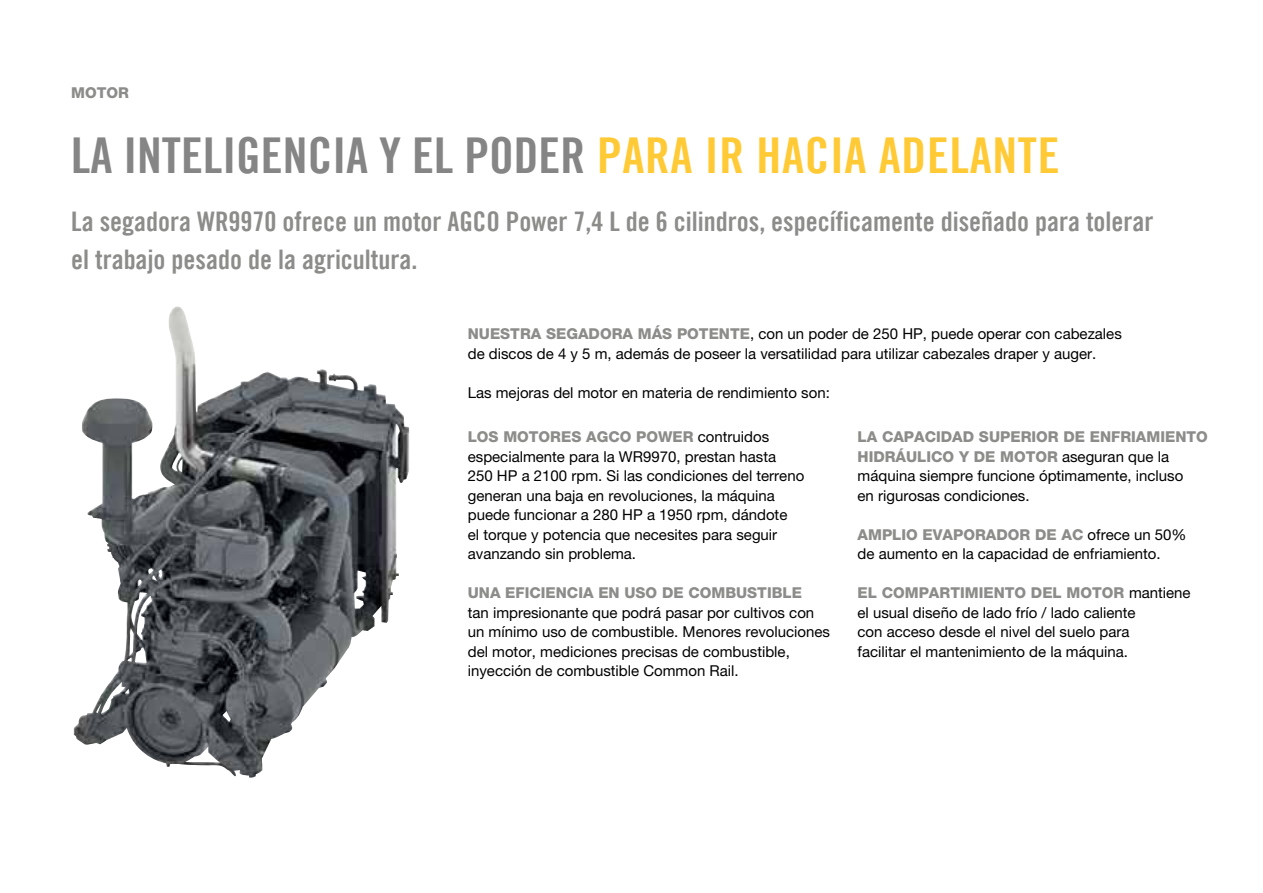
<style>
.page{position:relative;width:1263px;height:893px;background:#fff}
.page>*{position:absolute;margin:0;border:0;box-sizing:border-box;transform-origin:0 0}
.t1{font:49.5px "Trade Gothic Bold Cond Twenty";color:#858585}
.t2{font:27px/37.5px "Trade Gothic Bold Cond Twenty";color:#8c8c8a}
.t3{font:15px/19.5px "Helvetica Neue LT 55 Rm";color:#000}
.t4{font:15px/19.5px "Helvetica Neue LT 85 Hv";color:#8c8c8a}
.s1{color:#ffca35}
.s2{font-family:"Helvetica Neue LT 85 Hv";color:#8c8c8a}
.s3{font-family:"Helvetica Neue LT 55 Rm";color:#000}
</style>
<div class="page">
<img style="left:74px;top:306px;width:335px;height:472px">
<p class="t4" style="left:71px;top:83px;width:59px">MOTOR</p>
<h1 class="t1" style="left:71px;top:125px;width:990px">LA INTELIGENCIA Y EL PODER <span class="s1">PARA IR HACIA ADELANTE</span></h1>
<h2 class="t2" style="left:71px;top:203px;width:1084px">La segadora WR9970 ofrece un motor AGCO Power 7,4 L de 6 cilindros, específicamente diseñado para tolerar el trabajo pesado de la agricultura.</h2>
<p class="t3" style="left:468px;top:324px;width:655px"><span class="s2">NUESTRA SEGADORA MÁS POTENTE</span>, con un poder de 250 HP, puede operar con cabezales de discos de 4 y 5 m, además de poseer la versatilidad para utilizar cabezales draper y auger.</p>
<p class="t3" style="left:468px;top:382px;width:364px">Las mejoras del motor en materia de rendimiento son:</p>
<p class="t4" style="left:468px;top:427px;width:303px">LOS MOTORES AGCO POWER <span class="s3">contruidos</span></p>
<p class="t3" style="left:468px;top:446px;width:338px">especialmente para la WR9970, prestan hasta 250 HP a 2100 rpm. Si las condiciones del terreno generan una baja en revoluciones, la máquina puede funcionar a 280 HP a 1950 rpm, dándote<br>el torque y potencia que necesites para seguir avanzando sin problema.</p>
<p class="t4" style="left:468px;top:583px;width:336px">UNA EFICIENCIA EN USO DE COMBUSTIBLE</p>
<p class="t3" style="left:468px;top:602px;width:364px">tan impresionante que podrá pasar por cultivos con un mínimo uso de combustible. Menores revoluciones del motor, mediciones precisas de combustible, inyección de combustible Common Rail.</p>
<p class="t4" style="left:857px;top:427px;width:352px">LA CAPACIDAD SUPERIOR DE ENFRIAMIENTO<br>HIDRÁULICO Y DE MOTOR <span class="s3">aseguran que la</span></p>
<p class="t3" style="left:857px;top:466px;width:327px">máquina siempre funcione óptimamente, incluso en rigurosas condiciones.</p>
<p class="t4" style="left:857px;top:524px;width:330px">AMPLIO EVAPORADOR DE AC <span class="s3">ofrece un 50%</span></p>
<p class="t3" style="left:857px;top:544px;width:305px">de aumento en la capacidad de enfriamiento.</p>
<p class="t4" style="left:857px;top:583px;width:335px">EL COMPARTIMIENTO DEL MOTOR <span class="s3">mantiene</span></p>
<p class="t3" style="left:857px;top:602px;width:280px">el usual diseño de lado frío / lado caliente con acceso desde el nivel del suelo para facilitar el mantenimiento de la máquina.</p>
</div>
